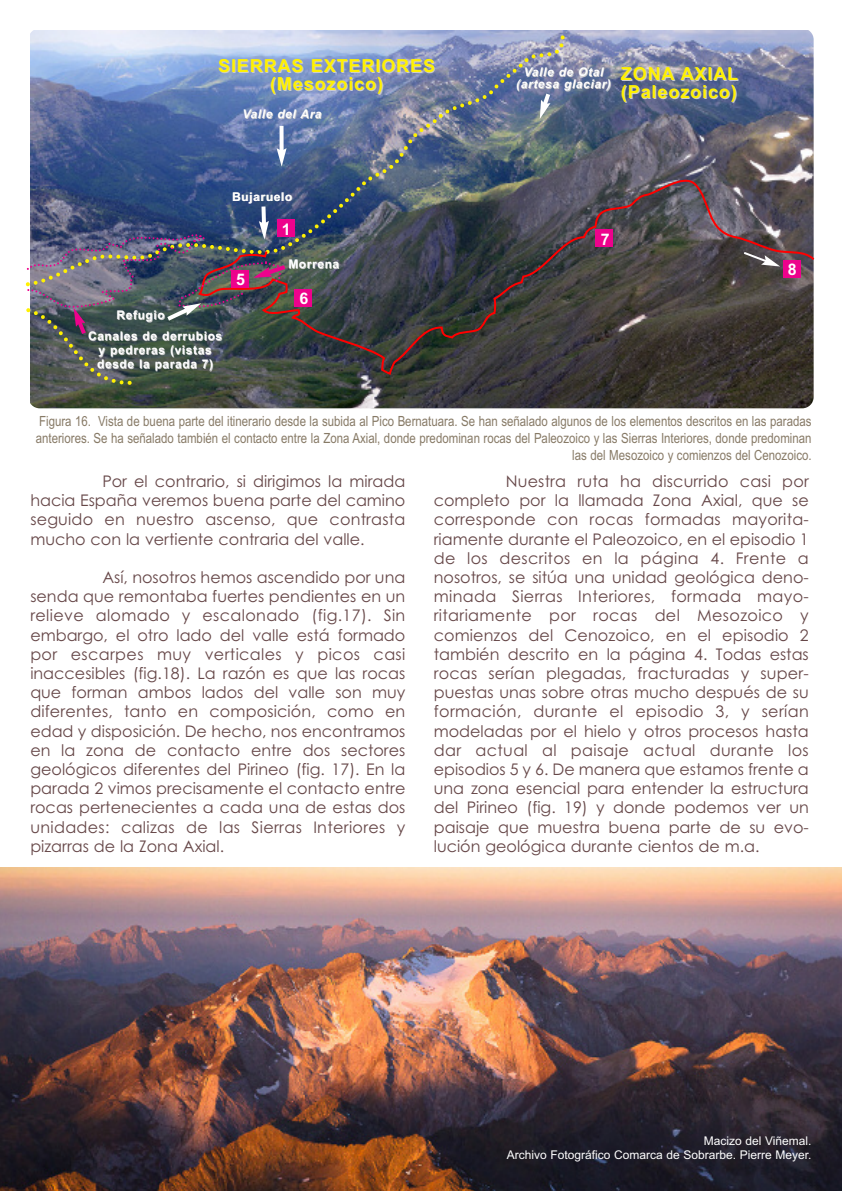
<style>
.page{position:relative;width:842px;height:1191px;background:#fff}
.page>*{position:absolute;margin:0;border:0;box-sizing:border-box;transform-origin:0 0}
.t1{font:700 18px/18px "Arial";letter-spacing:.05em;color:#fff101;text-align:center}
.t2{font:16px/19.2px "Century Gothic";color:#664748;text-align:justify}
.t3{font:700 16px "Arial";color:#fff}
.t4{font:14px/16.8px "Arial Narrow";color:#877a66;text-align:right}
.t5{font:700 12px/14px "Arial";letter-spacing:.05em;color:#fff;text-align:center}
.t6{font:12px/14px "Arial";color:#fff;text-align:right}
.t7{font:italic 700 12px/12px "Arial";letter-spacing:.05em;color:#fff;text-align:center}
</style>
<div class="page">
<img style="left:30px;top:31px;width:784px;height:377px">
<img style="left:0;top:867px;width:842px;height:324px">
<img style="left:30px;top:33px;width:537px;height:169px">
<svg style="left:561px;top:35px;width:4px;height:4px"></svg>
<img style="left:196px;top:173px;width:619px;height:203px">
<img style="left:25px;top:202px;width:265px;height:185px">
<div style="left:279px;top:126px;width:5px;height:26px;background:#fff"></div>
<svg style="left:277px;top:148px;width:10px;height:19px"></svg>
<svg style="left:540px;top:89px;width:13px;height:30px"></svg>
<svg style="left:742px;top:250px;width:38px;height:16px"></svg>
<div style="left:277px;top:220px;width:17px;height:17px;background:#ed028c"></div>
<div style="left:231px;top:270px;width:17px;height:17px;background:#ed028c"></div>
<div style="left:295px;top:289px;width:17px;height:17px;background:#ed028c"></div>
<div style="left:596px;top:230px;width:17px;height:17px;background:#ed028c"></div>
<div style="left:783px;top:260px;width:17px;height:17px;background:#ed028c"></div>
<p class="t1" style="left:218px;top:57px;width:218px">SIERRAS EXTERIORES (Mesozoico)</p>
<p class="t7" style="left:242px;top:108px;width:81px">Valle del Ara</p>
<p class="t5" style="left:232px;top:190px;width:62px">Bujaruelo</p>
<p class="t3" style="left:282px;top:220px;width:10px">1</p>
<p class="t5" style="left:117px;top:308px;width:50px">Refugio</p>
<p class="t5" style="left:88px;top:329px;width:136px">Canales de derrubios y pedreras (vistas desde la parada 7)</p>
<p class="t3" style="left:236px;top:270px;width:10px">5</p>
<p class="t5" style="left:288px;top:257px;width:52px">Morrena</p>
<p class="t3" style="left:300px;top:289px;width:10px">6</p>
<p class="t7" style="left:516px;top:66px;width:96px">Valle de Otal (artesa glaciar)</p>
<p class="t1" style="left:621px;top:64px;width:119px;text-align:left">ZONA AXIAL (Paleozoico)</p>
<p class="t3" style="left:601px;top:230px;width:10px">7</p>
<p class="t3" style="left:788px;top:260px;width:10px">8</p>
<p class="t4" style="left:36px;top:413px;width:777px">Figura 16. Vista de buena parte del itinerario desde la subida al Pico Bernatuara. Se han señalado algunos de los elementos descritos en las paradas anteriores. Se ha señalado también el contacto entre la Zona Axial, donde predominan rocas del Paleozoico y las Sierras Interiores, donde predominan las del Mesozoico y comienzos del Cenozoico.</p>
<p class="t2" style="left:30px;top:472px;width:377px;text-indent:72px">Por el contrario, si dirigimos la mirada hacia España veremos buena parte del camino seguido en nuestro ascenso, que contrasta mucho con la vertiente contraria del valle.</p>
<p class="t2" style="left:30px;top:568px;width:377px;text-indent:72px">Así, nosotros hemos ascendido por una senda que remontaba fuertes pendientes en un relieve alomado y escalonado (fig.17). Sin embargo, el otro lado del valle está formado por escarpes muy verticales y picos casi inaccesibles (fig.18). La razón es que las rocas que forman ambos lados del valle son muy diferentes, tanto en composición, como en edad y disposición. De hecho, nos encontramos en la zona de contacto entre dos sectores geológicos diferentes del Pirineo (fig. 17). En la parada 2 vimos precisamente el contacto entre rocas pertenecientes a cada una de estas dos unidades: calizas de las Sierras Interiores y pizarras de la Zona Axial.</p>
<p class="t2" style="left:434px;top:472px;width:377px;text-indent:72px">Nuestra ruta ha discurrido casi por completo por la llamada Zona Axial, que se corresponde con rocas formadas mayorita&shy;riamente durante el Paleozoico, en el episodio 1 de los descritos en la página 4. Frente a nosotros, se sitúa una unidad geológica deno&shy;minada Sierras Interiores, formada mayo&shy;ritariamente por rocas del Mesozoico y comienzos del Cenozoico, en el episodio 2 también descrito en la página 4. Todas estas rocas serían plegadas, fracturadas y super&shy;puestas unas sobre otras mucho después de su formación, durante el episodio 3, y serían modeladas por el hielo y otros procesos hasta dar actual al paisaje actual durante los episodios 5 y 6. De manera que estamos frente a una zona esencial para entender la estructura del Pirineo (fig. 19) y donde podemos ver un paisaje que muestra buena parte de su evo&shy;lución geológica durante cientos de m.a.</p>
<p class="t6" style="left:507px;top:1133px;width:306px">Macizo del Viñemal.<br>Archivo Fotográfico Comarca de Sobrarbe. Pierre Meyer.</p>
</div>
